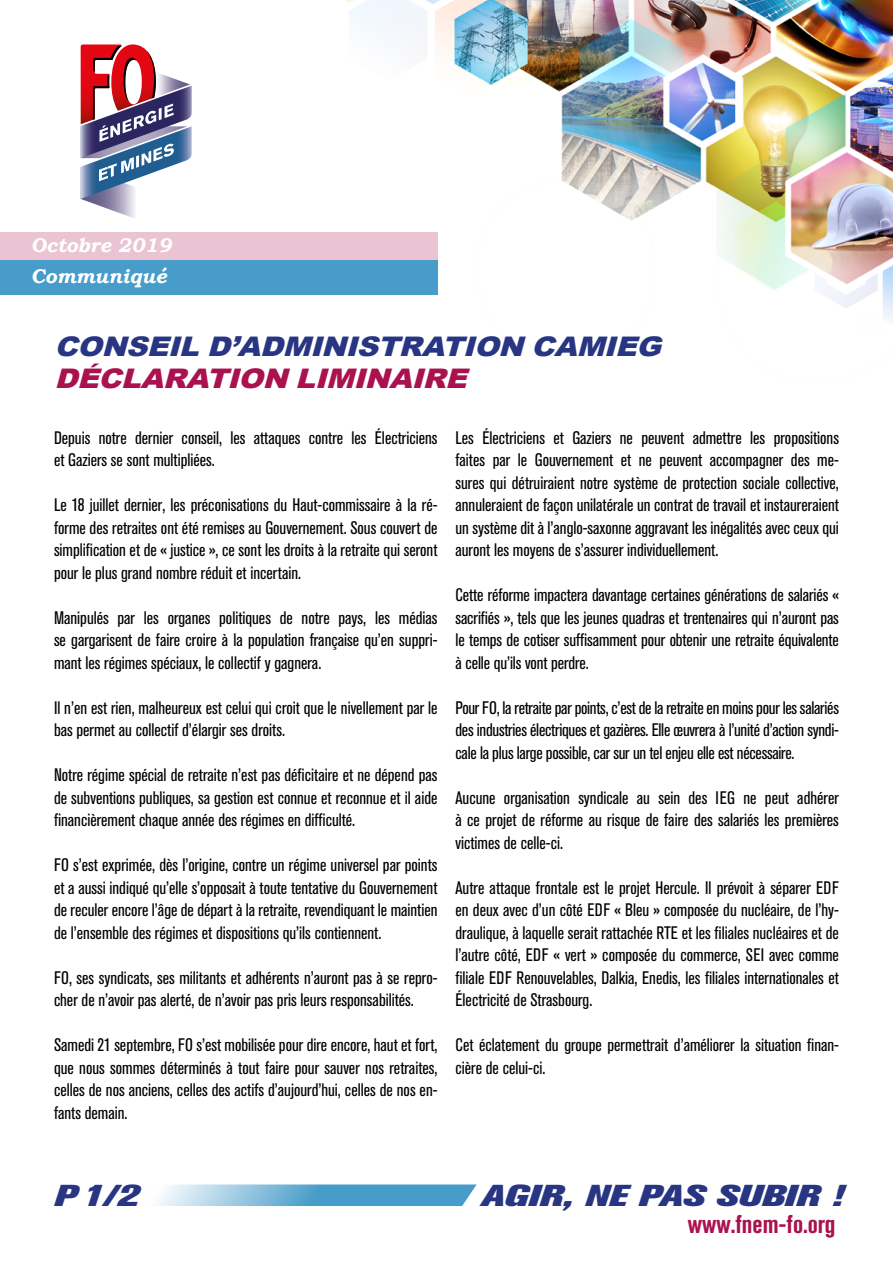
<style>
.page{position:relative;width:893px;height:1263px;background:#fff}
.page>*{position:absolute;margin:0;border:0;box-sizing:border-box;transform-origin:0 0}
.t1{font:italic 800 30px "Akzidenz Grotesk Pro";color:#283583;scale:1.4 1}
.t2{font:italic 900 27px "Arial";color:#283583;scale:1.1 1}
.t3{font:italic 900 27px "Arial";color:#aa114f;scale:1.1 1}
.t4{font:700 condensed 25.5px "Akzidenz Grotesk Pro";color:#aa114f}
.t5{font:italic 700 19.8px "Bookman Old Style";color:#fff}
.t6{font:condensed 18px/22.5px "Akzidenz Grotesk Pro";color:#000;text-align:justify}
</style>
<div class="page">
<svg style="left:155px;top:1184px;width:322px;height:22px"></svg>
<img style="left:214px;top:0;width:679px;height:323px">
<svg style="left:80px;top:44px;width:112px;height:174px"></svg>
<div style="left:0;top:260px;width:438px;height:34px;background:#489cc9"></div>
<div style="left:0;top:232px;width:438px;height:28px;background:#eac4d3"></div>
<p class="t5" style="left:31px;top:231px;width:142px">Octobre 2019</p>
<p class="t5" style="left:31px;top:261px;width:137px">Communiqué</p>
<h2 class="t2" style="left:55px;top:326px;width:562px">CONSEILD’ADMINISTRATION CAMIEG</h2>
<h2 class="t3" style="left:55px;top:359px;width:385px">DÉCLARATION LIMINAIRE</h2>
<p class="t6" style="left:54px;top:426px;width:385px">Depuis notre dernier conseil, les attaques contre les Électriciens et Gaziers se sont multipliées.</p>
<p class="t6" style="left:54px;top:493px;width:385px">Le 18 juillet dernier, les préconisations du Haut-commissaire à la ré&shy;forme des retraites ont été remises au Gouvernement. Sous couvert de simplification et de « justice », ce sont les droits à la retraite qui seront pour le plus grand nombre réduit et incertain.</p>
<p class="t6" style="left:54px;top:606px;width:385px">Manipulés par les organes politiques de notre pays, les médias se gargarisent de faire croire à la population française qu’en suppri&shy;mant les régimes spéciaux, le collectif y gagnera.</p>
<p class="t6" style="left:54px;top:696px;width:385px">Il n’en est rien, malheureux est celui qui croit que le nivellement par le bas permet au collectif d’élargir ses droits.</p>
<p class="t6" style="left:54px;top:763px;width:385px">Notre régime spécial de retraite n’est pas déficitaire et ne dépend pas de subventions publiques, sa gestion est connue et reconnue et il aide financièrement chaque année des régimes en difficulté.</p>
<p class="t6" style="left:54px;top:853px;width:385px">FO s’est exprimée, dès l’origine, contre un régime universel par points et a aussi indiqué qu’elle s’opposait à toute tentative du Gouvernement de reculer encore l’âge de départ à la retraite, revendiquant le maintien de l’ensemble des régimes et dispositions qu’ils contiennent.</p>
<p class="t6" style="left:54px;top:966px;width:385px">FO, ses syndicats, ses militants et adhérents n’auront pas à se repro&shy;cher de n’avoir pas alerté, de n’avoir pas pris leurs responsabilités.</p>
<p class="t6" style="left:54px;top:1033px;width:385px">Samedi 21 septembre, FO s’est mobilisée pour dire encore, haut et fort, que nous sommes déterminés à tout faire pour sauver nos retraites, celles de nos anciens, celles des actifs d’aujourd’hui, celles de nos en&shy;fants demain.</p>
<p class="t6" style="left:455px;top:426px;width:385px">Les Électriciens et Gaziers ne peuvent admettre les propositions faites par le Gouvernement et ne peuvent accompagner des me&shy;sures qui détruiraient notre système de protection sociale collective, annuleraient de façon unilatérale un contrat de travail et instaureraient un système dit à l’anglo-saxonne aggravant les inégalités avec ceux qui auront les moyens de s’assurer individuellement.</p>
<p class="t6" style="left:455px;top:583px;width:385px">Cette réforme impactera davantage certaines générations de salariés « sacrifiés », tels que les jeunes quadras et trentenaires qui n’auront pas le temps de cotiser suffisamment pour obtenir une retraite équivalente à celle qu’ils vont perdre.</p>
<p class="t6" style="left:455px;top:696px;width:385px">Pour FO, la retraite par points, c’est de la retraite en moins pour les salariés des industries électriques et gazières. Elle œuvrera à l’unité d’action syndi&shy;cale la plus large possible, car sur un tel enjeu elle est nécessaire.</p>
<p class="t6" style="left:455px;top:786px;width:385px">Aucune organisation syndicale au sein des IEG ne peut adhérer à ce projet de réforme au risque de faire des salariés les premières victimes de celle-ci.</p>
<p class="t6" style="left:455px;top:876px;width:385px">Autre attaque frontale est le projet Hercule. Il prévoit à séparer EDF en deux avec d’un côté EDF « Bleu » composée du nucléaire, de l’hy&shy;draulique, à laquelle serait rattachée RTE et les filiales nucléaires et de l’autre côté, EDF « vert » composée du commerce, SEI avec comme filiale EDF Renouvelables, Dalkia, Enedis, les filiales internationales et Électricité de Strasbourg.</p>
<p class="t6" style="left:455px;top:1033px;width:385px">Cet éclatement du groupe permettrait d’améliorer la situation finan&shy;cière de celui-ci.</p>
<h1 class="t1" style="left:54px;top:1176px;width:62px">P1/2</h1>
<h1 class="t1" style="left:481px;top:1176px;width:260px">AGIR, NE PAS SUBIR !</h1>
<h3 class="t4" style="left:688px;top:1208px;width:149px">www.fnem-fo.org</h3>
</div>
